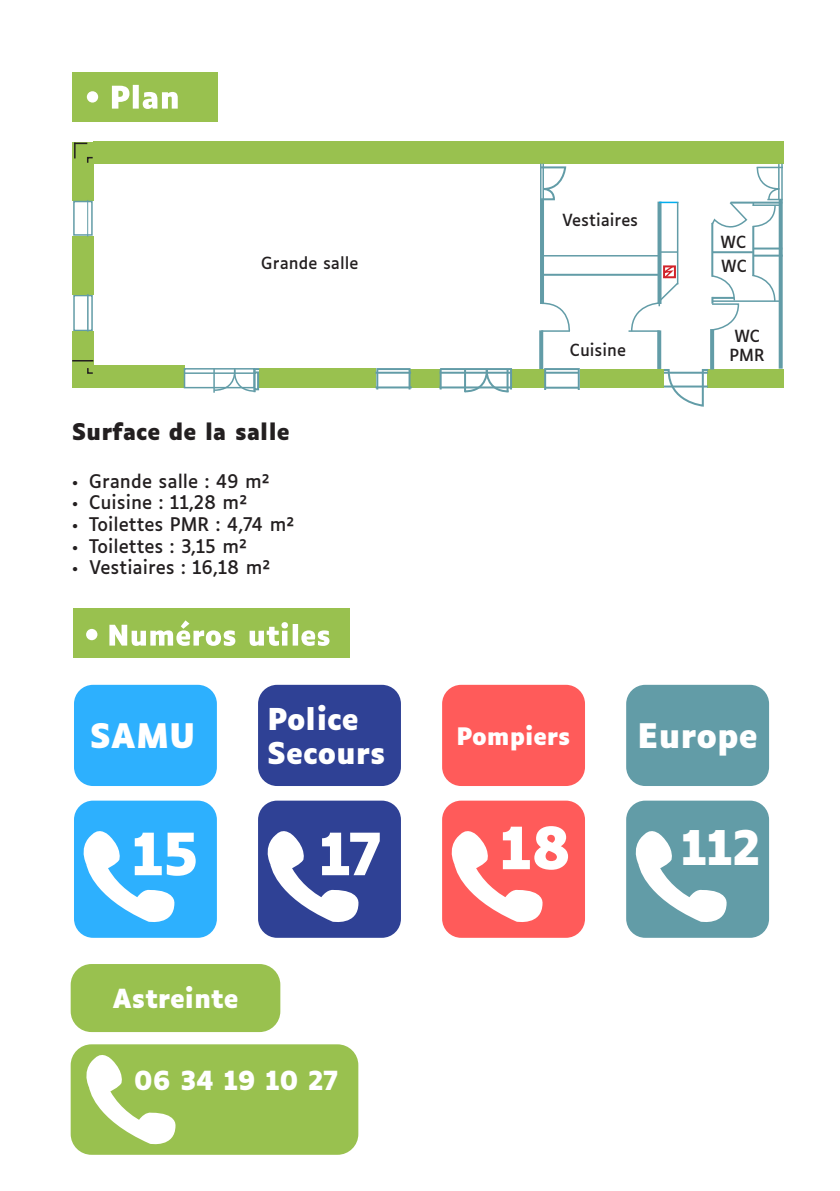
<style>
.page{position:relative;width:840px;height:1191px;background:#fff}
.page>*{position:absolute;margin:0;border:0;box-sizing:border-box;transform-origin:0 0}
.t1{font:700 55.8px "Luciole";color:#fff}
.t2{font:700 45.6px "Luciole";color:#fff}
.t3{font:700 32.4px "Luciole";color:#fff}
.t4{font:700 28.8px "Luciole";color:#fff}
.t5{font:700 25.2px "Luciole";color:#fff}
.t6{font:700 23px "Luciole";color:#fff}
.t7{font:700 22px "Luciole";color:#231f20}
.t8{font:18px "Luciole";color:#231f20}
.t9{font:16px "Luciole";color:#231f20}
</style>
<div class="page">
<div style="left:72px;top:72px;width:145px;height:50px;background:#99c14f"></div>
<svg style="left:112px;top:85px;width:66px;height:24px"></svg>
<div style="left:87px;top:91px;width:11px;height:12px;background:#fff;border-radius:50%"></div>
<div style="left:72px;top:142px;width:21px;height:59px;background:#99c14f"></div>
<div style="left:73px;top:201px;width:20px;height:35px;border:2px solid #629ca7"></div>
<div style="left:73px;top:295px;width:20px;height:36px;border:2px solid #629ca7"></div>
<div style="left:93px;top:142px;width:689px;height:22px;background:#99c14f"></div>
<div style="left:93px;top:365px;width:91px;height:22px;background:#99c14f"></div>
<div style="left:259px;top:368px;width:116px;height:19px;background:#99c14f"></div>
<div style="left:410px;top:369px;width:30px;height:18px;background:#99c14f"></div>
<div style="left:511px;top:369px;width:33px;height:18px;background:#99c14f"></div>
<div style="left:579px;top:369px;width:84px;height:18px;background:#99c14f"></div>
<div style="left:707px;top:369px;width:76px;height:18px;background:#99c14f"></div>
<div style="left:72px;top:236px;width:21px;height:59px;background:#99c14f"></div>
<div style="left:72px;top:331px;width:21px;height:56px;background:#99c14f"></div>
<hr style="left:87px;top:200px;width:1px;height:37px;background:#629ca7">
<hr style="left:87px;top:294px;width:1px;height:38px;background:#629ca7">
<svg style="left:74px;top:143px;width:19px;height:20px"></svg>
<svg style="left:72px;top:360px;width:22px;height:14px"></svg>
<div style="left:184px;top:368px;width:71px;height:20px;border:2px solid #629ca7"></div>
<hr style="left:184px;top:372px;width:70px;height:2px;background:#629ca7">
<hr style="left:213px;top:369px;width:2px;height:24px;background:#629ca7">
<svg style="left:212px;top:368px;width:49px;height:24px"></svg>
<div style="left:376px;top:368px;width:34px;height:22px;border:2px solid #629ca7"></div>
<hr style="left:375px;top:386px;width:36px;height:2px;background:#629ca7">
<hr style="left:375px;top:372px;width:36px;height:2px;background:#629ca7">
<hr style="left:440px;top:368px;width:71px;height:2px;background:#629ca7">
<hr style="left:439px;top:386px;width:72px;height:2px;background:#629ca7">
<hr style="left:439px;top:369px;width:2px;height:20px;background:#629ca7">
<hr style="left:509px;top:369px;width:2px;height:20px;background:#629ca7">
<hr style="left:439px;top:372px;width:72px;height:2px;background:#629ca7">
<svg style="left:463px;top:368px;width:47px;height:25px"></svg>
<div style="left:544px;top:368px;width:35px;height:23px;border:2px solid #629ca7"></div>
<hr style="left:545px;top:372px;width:32px;height:2px;background:#629ca7">
<hr style="left:545px;top:387px;width:32px;height:2px;background:#629ca7">
<svg style="left:661px;top:368px;width:48px;height:39px"></svg>
<svg style="left:540px;top:201px;width:3px;height:101px"></svg>
<svg style="left:657px;top:202px;width:4px;height:62px"></svg>
<hr style="left:711px;top:223px;width:2px;height:54px;background:#629ca7">
<hr style="left:751px;top:226px;width:2px;height:50px;background:#629ca7">
<svg style="left:778px;top:236px;width:4px;height:133px"></svg>
<svg style="left:539px;top:330px;width:4px;height:39px"></svg>
<svg style="left:540px;top:302px;width:30px;height:30px"></svg>
<hr style="left:542px;top:164px;width:1px;height:36px;background:#629ca7">
<hr style="left:539px;top:164px;width:2px;height:35px;background:#629ca7">
<svg style="left:539px;top:165px;width:28px;height:36px"></svg>
<hr style="left:541px;top:255px;width:117px;height:1px;background:#629ca7">
<hr style="left:541px;top:274px;width:117px;height:2px;background:#629ca7">
<svg style="left:660px;top:251px;width:16px;height:2px"></svg>
<svg style="left:658px;top:202px;width:18px;height:1px"></svg>
<hr style="left:676px;top:202px;width:2px;height:82px;background:#629ca7">
<hr style="left:628px;top:330px;width:31px;height:2px;background:#629ca7">
<svg style="left:657px;top:333px;width:4px;height:36px"></svg>
<svg style="left:710px;top:331px;width:3px;height:38px"></svg>
<svg style="left:751px;top:274px;width:24px;height:26px"></svg>
<svg style="left:711px;top:166px;width:71px;height:70px"></svg>
<hr style="left:777px;top:164px;width:2px;height:36px;background:#629ca7">
<hr style="left:780px;top:164px;width:2px;height:35px;background:#629ca7">
<hr style="left:711px;top:251px;width:41px;height:2px;background:#629ca7">
<hr style="left:752px;top:247px;width:30px;height:2px;background:#629ca7">
<hr style="left:752px;top:255px;width:30px;height:2px;background:#629ca7">
<svg style="left:710px;top:274px;width:29px;height:57px"></svg>
<hr style="left:711px;top:300px;width:68px;height:2px;background:#629ca7">
<svg style="left:629px;top:264px;width:50px;height:69px"></svg>
<div style="left:74px;top:608px;width:276px;height:50px;background:#99c14f"></div>
<div style="left:86px;top:629px;width:11px;height:11px;background:#fff;border-radius:50%"></div>
<div style="left:71px;top:964px;width:209px;height:68px;background:#99c14f;border-radius:21px"></div>
<div style="left:71px;top:1044px;width:287px;height:110px;background:#99c14f;border-radius:21px"></div>
<svg style="left:86px;top:1055px;width:90px;height:90px"></svg>
<div style="left:74px;top:685px;width:143px;height:101px;background:#2db0fe;border-radius:19px"></div>
<div style="left:74px;top:800px;width:143px;height:137px;background:#2db0fe;border-radius:19px"></div>
<svg style="left:83px;top:831px;width:92px;height:91px"></svg>
<div style="left:258px;top:685px;width:143px;height:101px;background:#2f4195;border-radius:19px"></div>
<div style="left:258px;top:800px;width:143px;height:137px;background:#2f4195;border-radius:19px"></div>
<svg style="left:267px;top:831px;width:92px;height:91px"></svg>
<div style="left:442px;top:685px;width:142px;height:101px;background:#ff5b5a;border-radius:19px"></div>
<div style="left:442px;top:800px;width:142px;height:137px;background:#ff5b5a;border-radius:19px"></div>
<svg style="left:451px;top:831px;width:92px;height:91px"></svg>
<div style="left:625px;top:685px;width:143px;height:101px;background:#629ca7;border-radius:19px"></div>
<div style="left:625px;top:800px;width:143px;height:137px;background:#629ca7;border-radius:19px"></div>
<svg style="left:635px;top:831px;width:92px;height:91px"></svg>
<svg style="left:109px;top:620px;width:220px;height:26px"></svg>
<p class="t9" style="left:261px;top:249px;width:98px">Grande salle</p>
<p class="t7" style="left:72px;top:419px;width:219px">Surface de la salle</p>
<p class="t8" style="left:72px;top:465px;width:199px">• Grande salle : 49 m²</p>
<p class="t8" style="left:72px;top:486px;width:177px">• Cuisine : 11,28 m²</p>
<p class="t8" style="left:72px;top:508px;width:224px">• Toilettes PMR : 4,74 m²</p>
<p class="t8" style="left:72px;top:529px;width:177px">• Toilettes : 3,15 m²</p>
<p class="t8" style="left:72px;top:551px;width:200px">• Vestiaires : 16,18 m²</p>
<p class="t3" style="left:90px;top:718px;width:107px">SAMU</p>
<p class="t1" style="left:132px;top:823px;width:68px">15</p>
<p class="t4" style="left:267px;top:702px;width:92px">Police</p>
<p class="t4" style="left:267px;top:737px;width:119px">Secours</p>
<p class="t1" style="left:319px;top:823px;width:64px">17</p>
<p class="t5" style="left:112px;top:984px;width:127px">Astreinte</p>
<p class="t5" style="left:134px;top:1066px;width:205px">06 34 19 10 27</p>
<p class="t9" style="left:561px;top:205px;width:78px">Vestiaires</p>
<p class="t9" style="left:569px;top:335px;width:58px">Cuisine</p>
<p class="t9" style="left:719px;top:227px;width:27px">WC</p>
<p class="t9" style="left:720px;top:252px;width:27px">WC</p>
<p class="t9" style="left:733px;top:321px;width:27px">WC</p>
<p class="t9" style="left:729px;top:340px;width:37px">PMR</p>
<p class="t6" style="left:456px;top:723px;width:115px">Pompiers</p>
<p class="t1" style="left:500px;top:817px;width:73px">18</p>
<p class="t3" style="left:637px;top:718px;width:122px">Europe</p>
<p class="t2" style="left:680px;top:822px;width:81px">112</p>
</div>
